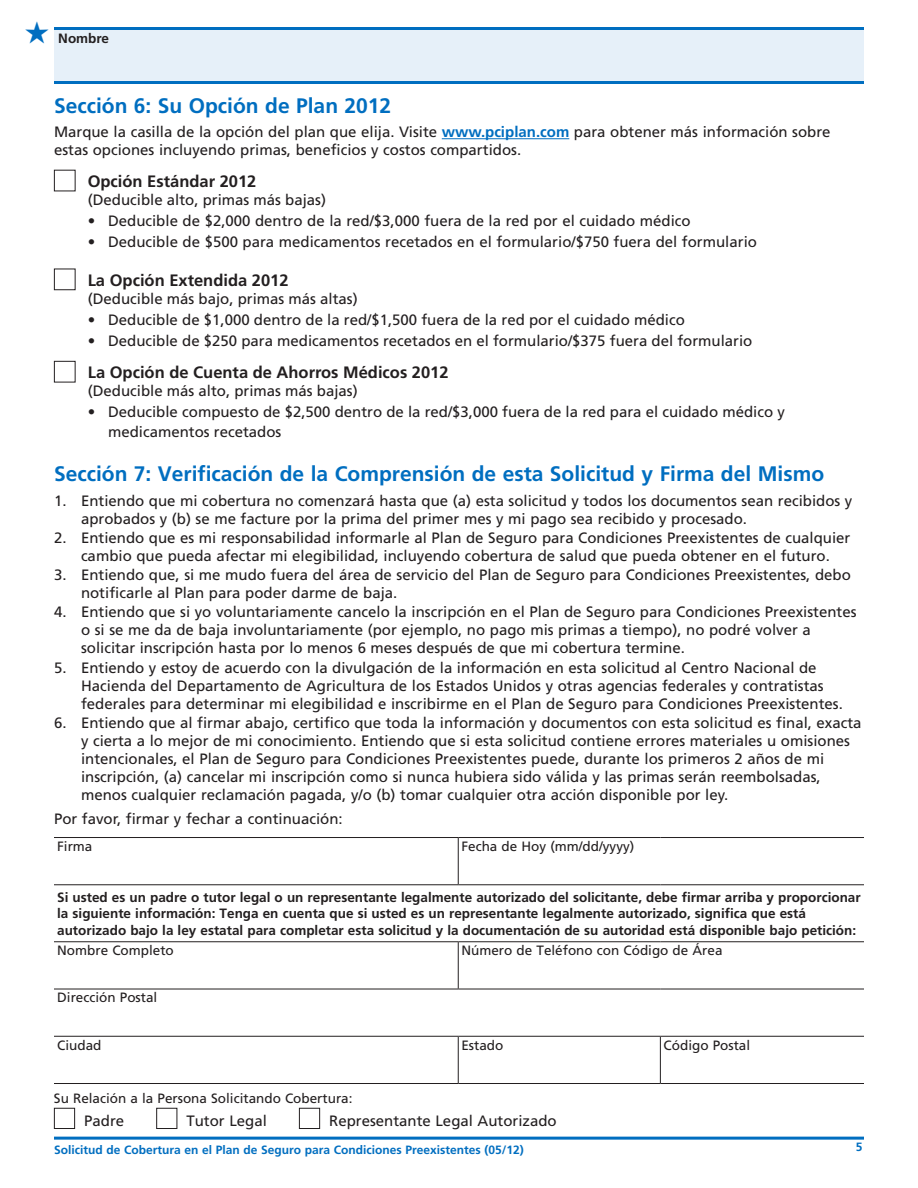
<style>
.page{position:relative;width:918px;height:1188px;background:#fff}
.page>*{position:absolute;margin:0;border:0;box-sizing:border-box;transform-origin:0 0}
.t1{font:700 21px "Frutiger";color:#006ec0}
.t2{font:700 16.5px "Frutiger";color:#231f20}
.t3{font:15px/18px "Frutiger";color:#231f20}
.t4{font:700 13.5px/16.2px "Frutiger";color:#231f20}
.t5{font:13.5px "Frutiger";color:#231f20}
.t6{font:700 12px "Frutiger";color:#006ec0}
.s1{color:#006ec0}
.s2{font-weight:700;color:#006ec0}
</style>
<div class="page">
<hr style="left:54px;top:1137px;width:810px;height:3px;background:#006ec0">
<hr style="left:442px;top:138px;width:127px;height:1px;background:#006ec0">
<div style="left:54px;top:28px;width:810px;height:54px;background:#e6f0f9"></div>
<hr style="left:54px;top:27px;width:810px;height:3px;background:#006ec0">
<hr style="left:54px;top:81px;width:810px;height:3px;background:#006ec0">
<hr style="left:54px;top:837px;width:404px;height:1px;background:#231f20">
<hr style="left:458px;top:837px;width:202px;height:1px;background:#231f20">
<hr style="left:458px;top:838px;width:1px;height:46px;background:#231f20">
<hr style="left:660px;top:837px;width:204px;height:1px;background:#231f20">
<hr style="left:54px;top:884px;width:404px;height:1px;background:#231f20">
<hr style="left:458px;top:884px;width:202px;height:1px;background:#231f20">
<hr style="left:660px;top:884px;width:204px;height:1px;background:#231f20">
<hr style="left:54px;top:941px;width:404px;height:1px;background:#231f20">
<hr style="left:458px;top:941px;width:202px;height:1px;background:#231f20">
<hr style="left:458px;top:942px;width:1px;height:47px;background:#231f20">
<hr style="left:660px;top:941px;width:204px;height:1px;background:#231f20">
<hr style="left:54px;top:989px;width:404px;height:1px;background:#231f20">
<hr style="left:458px;top:989px;width:202px;height:1px;background:#231f20">
<hr style="left:660px;top:989px;width:204px;height:1px;background:#231f20">
<div style="left:54px;top:269px;width:22px;height:21px;border:1px solid #231f20"></div>
<div style="left:54px;top:361px;width:22px;height:21px;border:1px solid #231f20"></div>
<hr style="left:54px;top:1036px;width:404px;height:1px;background:#231f20">
<hr style="left:458px;top:1036px;width:202px;height:1px;background:#231f20">
<hr style="left:458px;top:1037px;width:1px;height:46px;background:#231f20">
<hr style="left:660px;top:1036px;width:204px;height:1px;background:#231f20">
<hr style="left:660px;top:1037px;width:1px;height:46px;background:#231f20">
<hr style="left:54px;top:1083px;width:404px;height:1px;background:#231f20">
<hr style="left:458px;top:1083px;width:202px;height:1px;background:#231f20">
<hr style="left:660px;top:1083px;width:204px;height:1px;background:#231f20">
<div style="left:54px;top:1108px;width:21px;height:21px;border:1px solid #231f20"></div>
<div style="left:156px;top:1108px;width:21px;height:21px;border:1px solid #231f20"></div>
<div style="left:299px;top:1108px;width:21px;height:21px;border:1px solid #231f20"></div>
<p class="t4" style="left:24px;top:30px;width:86px"><span class="s1">★</span> nombre</p>
<h1 class="t1" style="left:54px;top:93px;width:339px">Sección 6: Su Opción de Plan 2012</h1>
<p class="t3" style="left:54px;top:123px;width:778px">Marque la casilla de la opción del plan que elija. Visite <span class="s2">www.pciplan.com</span> para obtener más información sobre estas opciones incluyendo primas, beneficios y costos compartidos.</p>
<h4 class="t2" style="left:88px;top:171px;width:170px">Opción Estándar 2012</h4>
<p class="t3" style="left:88px;top:191px;width:240px">(Deducible alto, primas más bajas)</p>
<p class="t3" style="left:88px;top:212px;width:604px">• Deducible de $2,000 dentro de la red/$3,000 fuera de la red por el cuidado médico</p>
<p class="t3" style="left:88px;top:233px;width:671px">• Deducible de $500 para medicamentos recetados en el formulario/$750 fuera del formulario</p>
<h4 class="t2" style="left:88px;top:270px;width:202px">La Opción Extendida 2012</h4>
<p class="t3" style="left:88px;top:289px;width:272px">(Deducible más bajo, primas más altas)</p>
<p class="t3" style="left:88px;top:311px;width:599px">• Deducible de $1,000 dentro de la red/$1,500 fuera de la red por el cuidado médico</p>
<p class="t3" style="left:88px;top:332px;width:666px">• Deducible de $250 para medicamentos recetados en el formulario/$375 fuera del formulario</p>
<h4 class="t2" style="left:88px;top:363px;width:362px">La Opción de Cuenta de ahorros médicos 2012</h4>
<p class="t3" style="left:88px;top:382px;width:272px">(Deducible más alto, primas más bajas)</p>
<p class="t3" style="left:108px;top:402px;width:678px;line-height:19.8px;text-indent:-20px">• Deducible compuesto de $2,500 dentro de la red/$3,000 fuera de la red para el cuidado médico y medicamentos recetados</p>
<h1 class="t1" style="left:54px;top:462px;width:772px">Sección 7: Verificación de la Comprensión de esta Solicitud y Firma del mismo</h1>
<p class="t3" style="left:81px;top:492px;width:773px;text-indent:-27px">1. Entiendo que mi cobertura no comenzará hasta que (a) esta solicitud y todos los documentos sean recibidos y aprobados y (b) se me facture por la prima del primer mes y mi pago sea recibido y procesado.</p>
<p class="t3" style="left:54px;top:529px;width:798px;text-align:center">2. Entiendo que es mi responsabilidad informarle al Plan de Seguro para Condiciones Preexistentes de cualquier cambio que pueda afectar mi elegibilidad, incluyendo cobertura de salud que pueda obtener en el futuro.</p>
<p class="t3" style="left:81px;top:566px;width:771px;text-indent:-27px">3. Entiendo que, si me mudo fuera del área de servicio del Plan de Seguro para Condiciones Preexistentes, debo notificarle al Plan para poder darme de baja.</p>
<p class="t3" style="left:54px;top:603px;width:804px">4. Entiendo que si yo voluntariamente cancelo la inscripción en el Plan de Seguro para Condiciones Preexistentes</p>
<p class="t3" style="left:81px;top:621px;width:731px">o si se me da de baja involuntariamente (por ejemplo, no pago mis primas a tiempo), no podré volver a solicitar inscripción hasta por lo menos 6 meses después de que mi cobertura termine.</p>
<p class="t3" style="left:81px;top:658px;width:763px;text-indent:-27px">5. Entiendo y estoy de acuerdo con la divulgación de la información en esta solicitud al Centro Nacional de<br>Hacienda del Departamento de Agricultura de los Estados Unidos y otras agencias federales y contratistas federales para determinar mi elegibilidad e inscribirme en el Plan de Seguro para Condiciones Preexistentes.</p>
<p class="t3" style="left:81px;top:714px;width:782px;text-indent:-27px">6. Entiendo que al firmar abajo, certifico que toda la información y documentos con esta solicitud es final, exacta y cierta a lo mejor de mi conocimiento. Entiendo que si esta solicitud contiene errores materiales u omisiones intencionales, el Plan de Seguro para Condiciones Preexistentes puede, durante los primeros 2 años de mi inscripción, (a) cancelar mi inscripción como si nunca hubiera sido válida y las primas serán reembolsadas, menos cualquier reclamación pagada, y/o (b) tomar cualquier otra acción disponible por ley.</p>
<h3 class="t3" style="left:54px;top:810px;width:290px">Por favor, firmar y fechar a continuación:</h3>
<h3 class="t5" style="left:57px;top:838px;width:37px">Firma</h3>
<p class="t5" style="left:461px;top:838px;width:174px">Fecha de Hoy (mm/dd/yyyy)</p>
<p class="t4" style="left:57px;top:889px;width:805px">Si usted es un padre o tutor legal o un representante legalmente autorizado del solicitante, debe firmar arriba y proporcionar la siguiente información: tenga en cuenta que si usted es un representante legalmente autorizado, significa que está autorizado bajo la ley estatal para completar esta solicitud y la documentación de su autoridad está disponible bajo petición:</p>
<p class="t5" style="left:57px;top:943px;width:118px">Nombre Completo</p>
<p class="t5" style="left:461px;top:943px;width:263px">Número de Teléfono con Código de Área</p>
<p class="t5" style="left:57px;top:990px;width:102px">Dirección Postal</p>
<p class="t5" style="left:57px;top:1037px;width:46px">Ciudad</p>
<p class="t5" style="left:461px;top:1037px;width:44px">Estado</p>
<p class="t5" style="left:664px;top:1037px;width:88px">Código Postal</p>
<p class="t5" style="left:54px;top:1090px;width:300px">Su Relación a la Persona Solicitando Cobertura:</p>
<p class="t3" style="left:84px;top:1112px;width:42px">Padre</p>
<p class="t3" style="left:186px;top:1112px;width:82px">Tutor Legal</p>
<p class="t3" style="left:329px;top:1112px;width:229px">Representante Legal Autorizado</p>
<p class="t6" style="left:856px;top:1140px;width:8px">5</p>
<p class="t6" style="left:54px;top:1143px;width:471px">Solicitud de Cobertura en el Plan de Seguro para Condiciones Preexistentes (05/12)</p>
</div>
